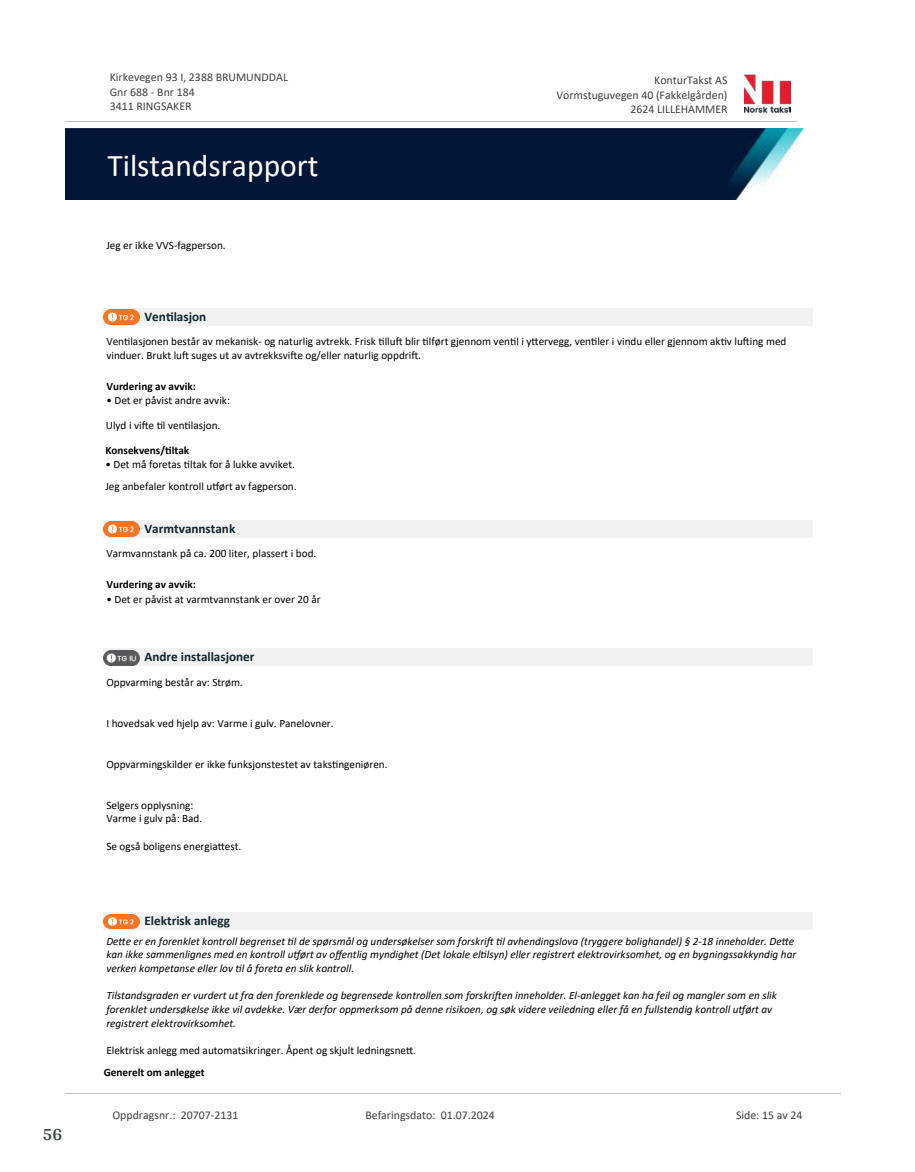
<style>
.page{position:relative;width:915px;height:1172px;background:#fff}
.page>*{position:absolute;margin:0;border:0;box-sizing:border-box;transform-origin:0 0}
.t1{font:31.65px "Calibri";color:#fff}
.t2{font:700 18px "Arya";color:#414749}
.t3{font:700 13.2px "Calibri";color:#0f252c}
.t4{font:11.85px/14.5px "Calibri";color:#404040}
.t5{font:11.25px/13.6px "Calibri";color:#000}
.t6{font:italic 11.25px/13.6px "Calibri";color:#000}
.t7{font:700 11.25px "Calibri";color:#000}
</style>
<div class="page">
<div style="left:104px;top:308px;width:708px;height:18px;background:#f2f2f2"></div>
<svg style="left:107px;top:324px;width:29px;height:1px"></svg>
<img style="left:104px;top:309px;width:35px;height:15px">
<div style="left:104px;top:520px;width:708px;height:18px;background:#f2f2f2"></div>
<svg style="left:107px;top:521px;width:29px;height:1px"></svg>
<img style="left:104px;top:522px;width:35px;height:15px">
<div style="left:104px;top:649px;width:708px;height:17px;background:#f2f2f2"></div>
<svg style="left:107px;top:665px;width:29px;height:1px"></svg>
<img style="left:104px;top:650px;width:35px;height:15px">
<div style="left:104px;top:913px;width:708px;height:17px;background:#f2f2f2"></div>
<img style="left:104px;top:914px;width:35px;height:15px">
<img style="left:744px;top:74px;width:46px;height:40px">
<hr style="left:65px;top:121px;width:731px;height:1px;background:#c0c0c0">
<img style="left:65px;top:129px;width:738px;height:71px">
<hr style="left:65px;top:1093px;width:775px;height:1px;background:#c0c0c0">
<h2 class="t2" style="left:43px;top:1123px;width:21px">56</h2>
<p class="t4" style="left:110px;top:70px;width:180px">Kirkevegen 93 I, 2388 BRUMUNDDAL<br>Gnr 688 - Bnr 184<br>3411 RINGSAKER</p>
<p class="t4" style="left:654px;top:73px;width:75px">KonturTakst AS</p>
<p class="t4" style="left:556px;top:87px;width:172px">Vormstuguvegen 40 (Fakkelgården)</p>
<p class="t4" style="left:630px;top:102px;width:99px">2624 LILLEHAMMER</p>
<h1 class="t1" style="left:107px;top:143px;width:213px">Tilstandsrapport</h1>
<p class="t5" style="left:106px;top:238px;width:121px">Jeg er ikke VVS-fagperson.</p>
<p class="t3" style="left:144px;top:307px;width:63px">Ven琀椀lasjon</p>
<p class="t5" style="left:106px;top:334px;width:681px">Ven琀椀lasjonen består av mekanisk- og naturlig avtrekk. Frisk 琀椀llu昀琀 blir 琀椀lført gjennom ven琀椀l i y琀琀ervegg, ven琀椀ler i vindu eller gjennom ak琀椀v lu昀琀ing med vinduer. Brukt lu昀琀 suges ut av avtrekksvi昀琀e og/eller naturlig oppdri昀琀.</p>
<p class="t7" style="left:106px;top:378px;width:91px">Vurdering av avvik:</p>
<p class="t5" style="left:106px;top:393px;width:125px">• Det er påvist andre avvik:</p>
<p class="t5" style="left:106px;top:418px;width:116px">Ulyd i vi昀琀e 琀椀l ven琀椀lasjon.</p>
<p class="t7" style="left:105px;top:442px;width:85px">Konsekvens/琀椀ltak</p>
<p class="t5" style="left:105px;top:453px;width:193px;line-height:21.8px">• Det må foretas 琀椀ltak for å lukke avviket.<br>Jeg anbefaler kontroll u琀昀ørt av fagperson.</p>
<p class="t3" style="left:144px;top:519px;width:92px">Varmtvannstank</p>
<p class="t5" style="left:106px;top:546px;width:211px">Varmvannstank på ca. 200 liter, plassert i bod.</p>
<p class="t7" style="left:106px;top:576px;width:91px">Vurdering av avvik:</p>
<p class="t5" style="left:106px;top:592px;width:216px">• Det er påvist at varmtvannstank er over 20 år</p>
<p class="t3" style="left:144px;top:648px;width:111px">Andre installasjoner</p>
<p class="t5" style="left:106px;top:675px;width:138px">Oppvarming består av: Strøm.</p>
<p class="t5" style="left:106px;top:716px;width:229px">I hovedsak ved hjelp av: Varme i gulv. Panelovner.</p>
<p class="t5" style="left:106px;top:757px;width:283px">Oppvarmingskilder er ikke funksjonstestet av taks琀椀ngeniøren.</p>
<p class="t5" style="left:106px;top:798px;width:97px">Selgers opplysning:<br>Varme i gulv på: Bad.</p>
<p class="t5" style="left:106px;top:839px;width:136px">Se også boligens energia琀琀est.</p>
<p class="t3" style="left:144px;top:912px;width:87px">Elektrisk anlegg</p>
<p class="t6" style="left:106px;top:933px;width:691px">De琀琀e er en forenklet kontroll begrenset 琀椀l de spørsmål og undersøkelser som forskri昀琀 琀椀l avhendingslova (tryggere bolighandel) § 2-18 inneholder. De琀琀e kan ikke sammenlignes med en kontroll u琀昀ørt av o昀昀entlig myndighet (Det lokale el琀椀lsyn) eller registrert elektrovirksomhet, og en bygningssakkyndig har verken kompetanse eller lov 琀椀l å foreta en slik kontroll.</p>
<p class="t6" style="left:106px;top:988px;width:671px">Tilstandsgraden er vurdert ut fra den forenklede og begrensede kontrollen som forskri昀琀en inneholder. El-anlegget kan ha feil og mangler som en slik forenklet undersøkelse ikke vil avdekke. Vær derfor oppmerksom på denne risikoen, og søk videre veiledning eller få en fullstendig kontroll u琀昀ørt av registrert elektrovirksomhet.</p>
<p class="t7" style="left:104px;top:1064px;width:102px">Generelt om anlegget</p>
<p class="t5" style="left:106px;top:1044px;width:311px">Elektrisk anlegg med automatsikringer. Åpent og skjult ledningsne琀琀.</p>
<p class="t4" style="left:112px;top:1107px;width:127px">Oppdragsnr.: 20707-2131</p>
<p class="t4" style="left:365px;top:1107px;width:131px">Befaringsdato: 01.07.2024</p>
<p class="t4" style="left:735px;top:1107px;width:68px">Side: 15 av 24</p>
</div>
